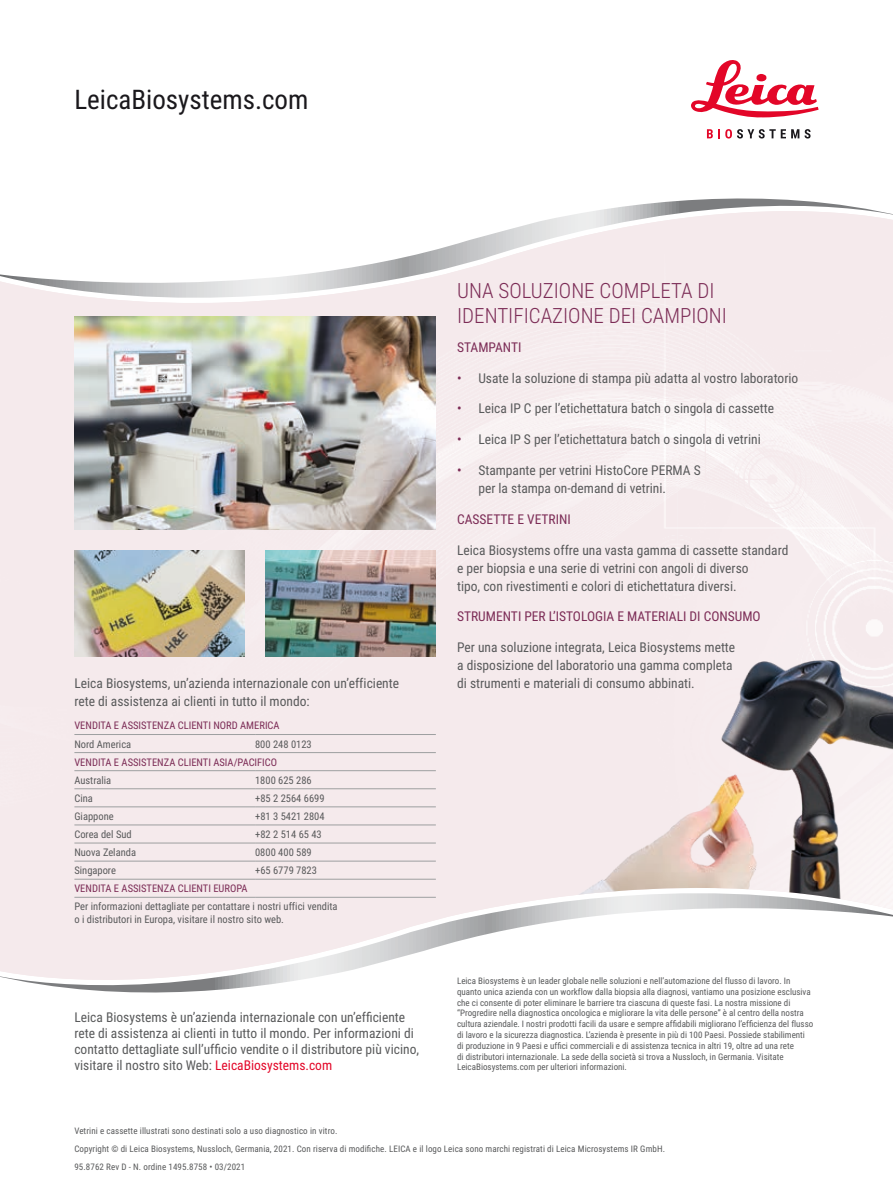
<style>
.page{position:relative;width:893px;height:1191px;background:#fff}
.page>*{position:absolute;margin:0;border:0;box-sizing:border-box;transform-origin:0 0}
.t1{font:27px "Roboto Condensed";color:#1a181c}
.t2{font:300 21px/25.2px "Roboto Condensed";color:#7c2c56}
.t3{font:13.5px/18px "Roboto Condensed";color:#595a5b}
.t4{font:13.5px "Roboto Condensed";color:#7c2c56}
.t5{font:10.5px/12.6px "Roboto Condensed";color:#595a5b}
.t6{font:10.5px "Roboto Condensed";color:#7c2c56}
.t7{font:9px/10.8px "Roboto Condensed";color:#595a5b}
.s1{color:#e30628}
.s2{color:#7c2c56}
</style>
<div class="page">
<img style="left:0;top:322px;width:893px;height:547px">
<img style="left:577px;top:648px;width:316px;height:221px">
<svg style="left:0;top:198px;width:893px;height:124px"></svg>
<svg style="left:0;top:869px;width:893px;height:124px"></svg>
<svg style="left:691px;top:60px;width:128px;height:58px"></svg>
<svg style="left:707px;top:129px;width:103px;height:9px"></svg>
<img style="left:74px;top:316px;width:362px;height:213px">
<img style="left:74px;top:550px;width:170px;height:107px">
<img style="left:266px;top:550px;width:170px;height:107px">
<hr style="left:74px;top:734px;width:181px;height:1px;background:#9d9fa0">
<hr style="left:255px;top:734px;width:181px;height:1px;background:#9d9fa0">
<hr style="left:74px;top:752px;width:181px;height:1px;background:#9d9fa0">
<hr style="left:255px;top:752px;width:181px;height:1px;background:#9d9fa0">
<hr style="left:74px;top:770px;width:181px;height:1px;background:#9d9fa0">
<hr style="left:255px;top:770px;width:181px;height:1px;background:#9d9fa0">
<hr style="left:74px;top:788px;width:181px;height:1px;background:#9d9fa0">
<hr style="left:255px;top:788px;width:181px;height:1px;background:#9d9fa0">
<hr style="left:74px;top:806px;width:181px;height:1px;background:#9d9fa0">
<hr style="left:255px;top:806px;width:181px;height:1px;background:#9d9fa0">
<hr style="left:74px;top:824px;width:181px;height:1px;background:#9d9fa0">
<hr style="left:255px;top:824px;width:181px;height:1px;background:#9d9fa0">
<hr style="left:74px;top:842px;width:181px;height:1px;background:#9d9fa0">
<hr style="left:255px;top:842px;width:181px;height:1px;background:#9d9fa0">
<hr style="left:74px;top:860px;width:181px;height:1px;background:#9d9fa0">
<hr style="left:255px;top:860px;width:181px;height:1px;background:#9d9fa0">
<hr style="left:74px;top:879px;width:181px;height:1px;background:#9d9fa0">
<hr style="left:255px;top:879px;width:181px;height:1px;background:#9d9fa0">
<hr style="left:74px;top:897px;width:181px;height:1px;background:#9d9fa0">
<hr style="left:255px;top:897px;width:181px;height:1px;background:#9d9fa0">
<h1 class="t1" style="left:74px;top:81px;width:236px">LeicaBiosystems.com</h1>
<h3 class="t3" style="left:74px;top:674px;width:326px">Leica Biosystems, un’azienda internazionale con un’efficiente rete di assistenza ai clienti in tutto il mondo:</h3>
<p class="t6" style="left:74px;top:718px;width:207px">VENDITA E ASSISTENZA CLIENTI NORD AMERICA</p>
<p class="t5" style="left:74px;top:737px;width:58px">Nord America</p>
<p class="t5" style="left:255px;top:737px;width:58px">800 248 0123</p>
<p class="t6" style="left:74px;top:754px;width:204px">VENDITA E ASSISTENZA CLIENTI ASIA/PACIFICO</p>
<p class="t5" style="left:74px;top:773px;width:38px">Australia</p>
<p class="t5" style="left:255px;top:773px;width:58px">1800 625 286</p>
<p class="t5" style="left:74px;top:791px;width:20px">Cina</p>
<p class="t5" style="left:255px;top:791px;width:71px">+85 2 2564 6699</p>
<p class="t5" style="left:74px;top:809px;width:41px">Giappone</p>
<p class="t5" style="left:255px;top:809px;width:71px">+81 3 5421 2804</p>
<p class="t5" style="left:74px;top:827px;width:59px">Corea del Sud</p>
<p class="t5" style="left:255px;top:827px;width:68px">+82 2 514 65 43</p>
<p class="t5" style="left:74px;top:845px;width:63px">Nuova Zelanda</p>
<p class="t5" style="left:255px;top:845px;width:58px">0800 400 589</p>
<p class="t5" style="left:74px;top:863px;width:43px">Singapore</p>
<p class="t5" style="left:255px;top:863px;width:63px">+65 6779 7823</p>
<p class="t6" style="left:74px;top:881px;width:175px">VENDITA E ASSISTENZA CLIENTI EUROPA</p>
<p class="t5" style="left:74px;top:900px;width:265px">Per informazioni dettagliate per contattare i nostri uffici vendita o i distributori in Europa, visitare il nostro sito web.</p>
<p class="t3" style="left:74px;top:1008px;width:346px;line-height:16.2px">Leica Biosystems è un’azienda internazionale con un’efficiente rete di assistenza ai clienti in tutto il mondo. Per informazioni di contatto dettagliate sull’ufficio vendite o il distributore più vicino, visitare il nostro sito Web: <span class="s1">LeicaBiosystems.com</span></p>
<h2 class="t2" style="left:457px;top:277px;width:271px">UNA SOLUZIONE COMPLETA DI<br>IDENTIFICAZIONE DEI CAMPIONI</h2>
<h3 class="t4" style="left:457px;top:338px;width:66px">STAMPANTI</h3>
<h3 class="t3" style="left:457px;top:368px;width:343px"><span class="s2">•</span> Usate la soluzione di stampa più adatta al vostro laboratorio</h3>
<h3 class="t3" style="left:457px;top:399px;width:319px"><span class="s2">•</span> Leica IP C per l’etichettatura batch o singola di cassette</h3>
<h3 class="t3" style="left:457px;top:430px;width:305px"><span class="s2">•</span> Leica IP S per l’etichettatura batch o singola di vetrini</h3>
<h3 class="t3" style="left:478px;top:460px;width:224px;text-indent:-21px"><span class="s2">•</span> Stampante per vetrini HistoCore PERMA S per la stampa on-demand di vetrini.</h3>
<h3 class="t4" style="left:457px;top:509px;width:115px">CASSETTE E VETRINI</h3>
<h3 class="t3" style="left:457px;top:540px;width:333px">Leica Biosystems offre una vasta gamma di cassette standard e per biopsia e una serie di vetrini con angoli di diverso<br>tipo, con rivestimenti e colori di etichettatura diversi.</h3>
<h3 class="t4" style="left:457px;top:607px;width:305px">STRUMENTI PER L’ISTOLOGIA E MATERIALI DI CONSUMO</h3>
<h3 class="t3" style="left:457px;top:637px;width:280px">Per una soluzione integrata, Leica Biosystems mette a disposizione del laboratorio una gamma completa di strumenti e materiali di consumo abbinati.</h3>
<p class="t7" style="left:457px;top:975px;width:358px">Leica Biosystems è un leader globale nelle soluzioni e nell’automazione del flusso di lavoro. In quanto unica azienda con un workflow dalla biopsia alla diagnosi, vantiamo una posizione esclusiva che ci consente di poter eliminare le barriere tra ciascuna di queste fasi. La nostra missione di “Progredire nella diagnostica oncologica e migliorare la vita delle persone” è al centro della nostra cultura aziendale. I nostri prodotti facili da usare e sempre affidabili migliorano l’efficienza del flusso di lavoro e la sicurezza diagnostica. L’azienda è presente in più di 100 Paesi. Possiede stabilimenti di produzione in 9 Paesi e uffici commerciali e di assistenza tecnica in altri 19, oltre ad una rete<br>di distributori internazionale. La sede della società si trova a Nussloch, in Germania. Visitate LeicaBiosystems.com per ulteriori informazioni.</p>
<p class="t7" style="left:74px;top:1121px;width:592px;line-height:18px">Vetrini e cassette illustrati sono destinati solo a uso diagnostico in vitro.<br>Copyright © di Leica Biosystems, Nussloch, Germania, 2021. Con riserva di modifiche. LEICA e il logo Leica sono marchi registrati di Leica Microsystems IR GmbH.<br>95.8762 Rev D - N. ordine 1495.8758 • 03/2021</p>
</div>
